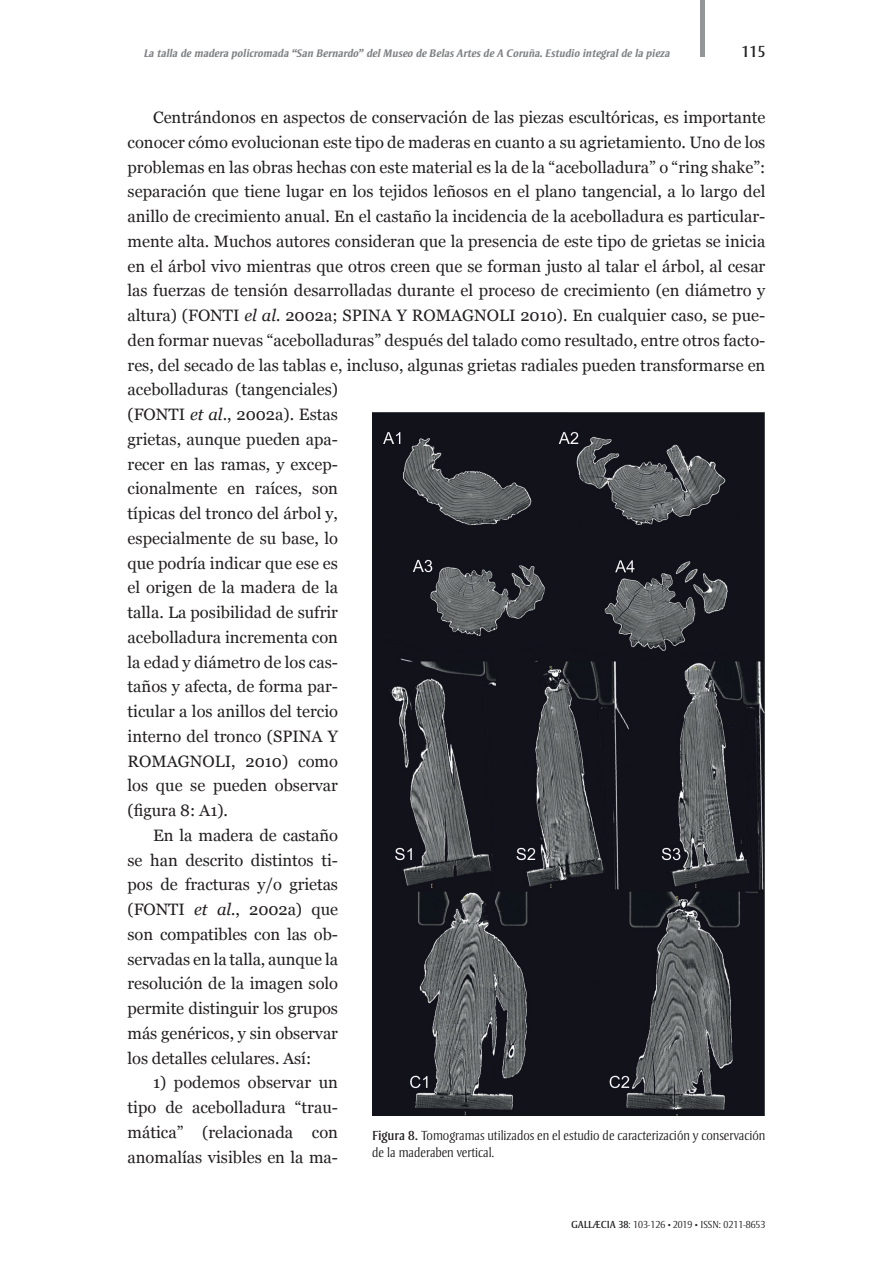
<style>
.page{position:relative;width:893px;height:1263px;background:#fff}
.page>*{position:absolute;margin:0;border:0;box-sizing:border-box;transform-origin:0 0}
.t1{font:16.5px/24.8px "Georgia";color:#231f20;text-align:justify}
.t2{font:16.5px "Strayhorn";color:#231f20}
.t3{font:300 13.5px/16.5px "Strayhorn";color:#231f20}
.t4{font:italic 700 11.25px "Strayhorn";letter-spacing:-.005em;color:#808285}
.t5{font:300 10.5px "Strayhorn";color:#231f20}
.s1{font-style:italic}
.s2{font-weight:400}
.s3{font-size:9px}
</style>
<div class="page">
<hr style="left:701px;top:0;width:4px;height:56px;background:#939598">
<img style="left:372px;top:412px;width:393px;height:703px">
<p class="t4" style="left:144px;top:47px;width:528px">La talla de madera policromada “San Bernardo” del Museo de Belas Artes de A Coruña. Estudio integral de la pieza</p>
<p class="t2" style="left:741px;top:43px;width:25px">115</p>
<p class="t1" style="left:153px;top:105px;width:614px">Centrándonos en aspectos de conservación de las piezas escultóricas, es importante</p>
<p class="t1" style="left:128px;top:130px;width:639px">conocer cómo evolucionan este tipo de maderas en cuanto a su agrietamiento. Uno de los</p>
<p class="t1" style="left:128px;top:155px;width:639px">problemas en las obras hechas con este material es la de la “acebolladura” o “ring shake”:</p>
<p class="t1" style="left:128px;top:180px;width:639px">separación que tiene lugar en los tejidos leñosos en el plano tangencial, a lo largo del</p>
<p class="t1" style="left:128px;top:204px;width:639px">anillo de crecimiento anual. En el castaño la incidencia de la acebolladura es particular-</p>
<p class="t1" style="left:128px;top:229px;width:639px">mente alta. Muchos autores consideran que la presencia de este tipo de grietas se inicia</p>
<p class="t1" style="left:128px;top:254px;width:639px">en el árbol vivo mientras que otros creen que se forman justo al talar el árbol, al cesar</p>
<p class="t1" style="left:128px;top:279px;width:639px">las fuerzas de tensión desarrolladas durante el proceso de crecimiento (en diámetro y</p>
<p class="t1" style="left:128px;top:303px;width:639px">altura) (FONTI <span class="s1">el al.</span> 2002a; SPINA Y ROMAGNOLI 2010). En cualquier caso, se pue-</p>
<p class="t1" style="left:128px;top:328px;width:639px">den formar nuevas “acebolladuras” después del talado como resultado, entre otros facto-</p>
<p class="t1" style="left:128px;top:353px;width:639px">res, del secado de las tablas e, incluso, algunas grietas radiales pueden transformarse en</p>
<p class="t1" style="left:128px;top:378px;width:212px">acebolladuras (tangenciales)</p>
<p class="t1" style="left:128px;top:402px;width:212px">(FONTI <span class="s1">et al</span>., 2002a). Estas</p>
<p class="t1" style="left:128px;top:427px;width:212px">grietas, aunque pueden apa-</p>
<p class="t1" style="left:128px;top:452px;width:212px">recer en las ramas, y excep-</p>
<p class="t1" style="left:128px;top:477px;width:212px">cionalmente en raíces, son</p>
<p class="t1" style="left:128px;top:501px;width:212px">típicas del tronco del árbol y,</p>
<p class="t1" style="left:128px;top:526px;width:212px">especialmente de su base, lo</p>
<p class="t1" style="left:128px;top:551px;width:212px">que podría indicar que ese es</p>
<p class="t1" style="left:128px;top:576px;width:212px">el origen de la madera de la</p>
<p class="t1" style="left:128px;top:600px;width:212px">talla. La posibilidad de sufrir</p>
<p class="t1" style="left:128px;top:625px;width:212px">acebolladura incrementa con</p>
<p class="t1" style="left:128px;top:650px;width:212px">la edad y diámetro de los cas-</p>
<p class="t1" style="left:128px;top:675px;width:212px">taños y afecta, de forma par-</p>
<p class="t1" style="left:128px;top:699px;width:212px">ticular a los anillos del tercio</p>
<p class="t1" style="left:128px;top:724px;width:212px">interno del tronco (SPINA Y</p>
<p class="t1" style="left:128px;top:749px;width:212px">ROMAGNOLI, 2010) como</p>
<p class="t1" style="left:128px;top:774px;width:212px">los que se pueden observar</p>
<p class="t1" style="left:128px;top:798px;width:102px">(figura 8: A1).</p>
<p class="t1" style="left:153px;top:823px;width:186px">En la madera de castaño</p>
<p class="t1" style="left:128px;top:848px;width:212px">se han descrito distintos ti-</p>
<p class="t1" style="left:128px;top:873px;width:212px">pos de fracturas y/o grietas</p>
<p class="t1" style="left:128px;top:897px;width:212px">(FONTI <span class="s1">et al.</span>, 2002a) que</p>
<p class="t1" style="left:128px;top:922px;width:212px">son compatibles con las ob-</p>
<p class="t1" style="left:128px;top:947px;width:212px">servadas en la talla, aunque la</p>
<p class="t1" style="left:128px;top:972px;width:212px">resolución de la imagen solo</p>
<p class="t1" style="left:128px;top:996px;width:212px">permite distinguir los grupos</p>
<p class="t1" style="left:128px;top:1021px;width:212px">más genéricos, y sin observar</p>
<p class="t1" style="left:128px;top:1046px;width:185px">los detalles celulares. Así:</p>
<p class="t1" style="left:128px;top:1071px;width:212px;text-indent:26px">1) podemos observar un tipo de acebolladura “trau&shy;mática” (relacionada con anomalías visibles en la ma-</p>
<p class="t3" style="left:372px;top:1128px;width:395px"><span class="s2">Figura 8.</span> Tomogramas utilizados en el estudio de caracterización y conservación de la maderaben vertical.</p>
<p class="t5" style="left:571px;top:1219px;width:196px"><span class="s2">GALLÆCIA 38</span>: 103-126 <span class="s3">•</span> 2019 <span class="s3">•</span> ISSN: 0211-8653</p>
</div>
